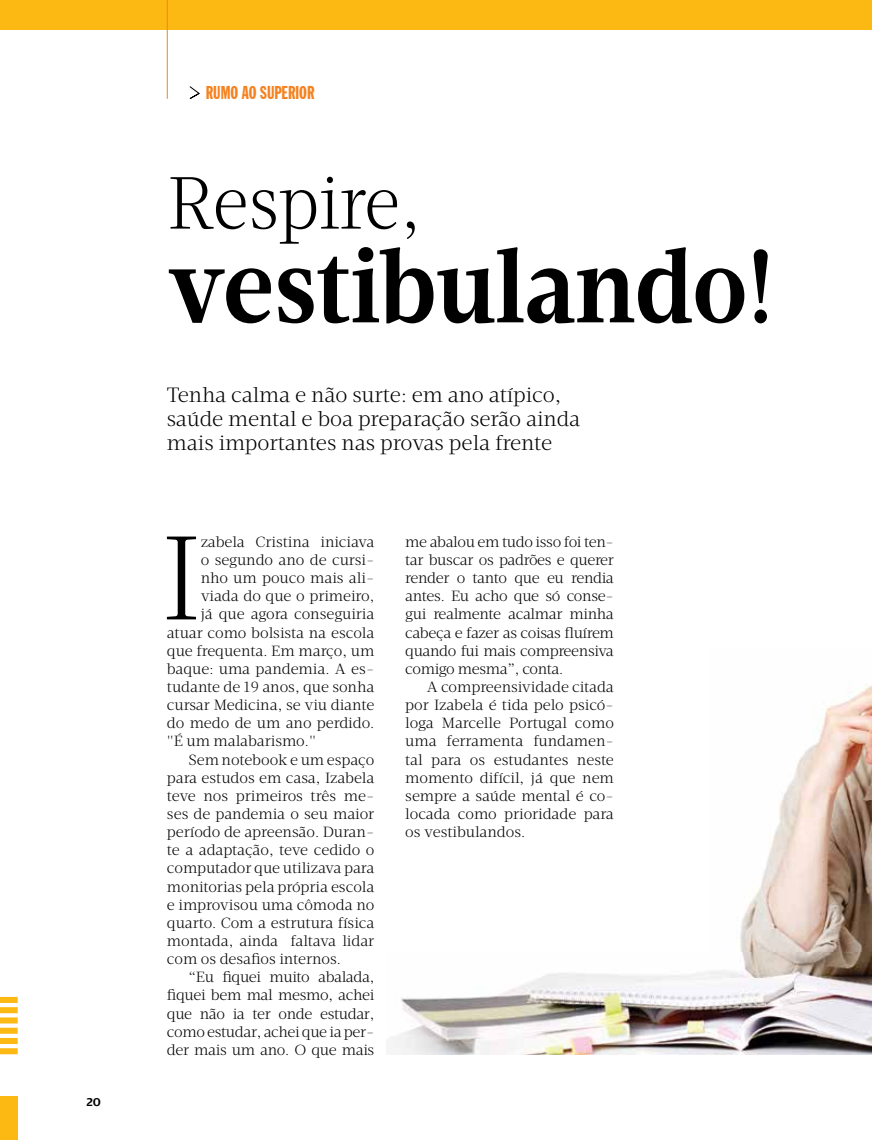
<style>
.page{position:relative;width:872px;height:1140px;background:#fff}
.page>*{position:absolute;margin:0;border:0;box-sizing:border-box;transform-origin:0 0}
.t1{font:300 121.8px "Velino Text";color:#000;scale:.91 1}
.t2{font:700 105.75px "Velino Text";letter-spacing:-.005em;color:#000;scale:.91 1}
.t3{font:300 75.6px "Velino Text";letter-spacing:-.01em;color:#000;scale:.91 1}
.t4{font:300 21.15px/24.2px "Velino Text";letter-spacing:-.005em;color:#000}
.t5{font:extra-condensed 18.15px "Franklin Gothic";color:#f58220}
.t6{font:300 15.15px/18.1px "Velino Text";letter-spacing:-.005em;color:#000;text-align:justify}
.t7{font:300 15.15px "Velino Text";letter-spacing:-.025em;color:#000}
.t8{font:500 12.15px "valearte";color:#000}
</style>
<div class="page">
<div style="left:0;top:1096px;width:18px;height:44px;background:#fdb913"></div>
<div style="left:0;top:1048px;width:18px;height:6px;background:#fdb913"></div>
<div style="left:0;top:1038px;width:18px;height:6px;background:#fdb913"></div>
<div style="left:0;top:1027px;width:18px;height:6px;background:#fdb913"></div>
<div style="left:0;top:1017px;width:18px;height:6px;background:#fdb913"></div>
<div style="left:0;top:1007px;width:18px;height:6px;background:#fdb913"></div>
<div style="left:0;top:997px;width:18px;height:6px;background:#fdb913"></div>
<div style="left:0;top:0;width:872px;height:30px;background:#fdb913"></div>
<img style="left:391px;top:684px;width:481px;height:370px">
<hr style="left:167px;top:0;width:1px;height:99px;background:#f58220">
<svg style="left:189px;top:86px;width:11px;height:13px"></svg>
<p class="t8" style="left:86px;top:1095px;width:16px">20</p>
<p class="t5" style="left:206px;top:83px;width:110px">RUMO AO SUPeRiOR</p>
<h3 class="t3" style="left:168px;top:158px;width:280px">Respire,</h3>
<h2 class="t2" style="left:168px;top:222px;width:667px">vestibulando!</h2>
<h3 class="t4" style="left:167px;top:383px;width:415px">Tenha calma e não surte: em ano atípico, saúde mental e boa preparação serão ainda mais importantes nas provas pela frente</h3>
<h1 class="t1" style="left:162px;top:505px;width:44px">I</h1>
<p class="t6" style="left:201px;top:533px;width:175px">zabela Cristina iniciava</p>
<p class="t6" style="left:201px;top:551px;width:175px">o segundo ano de cursi-</p>
<p class="t6" style="left:201px;top:569px;width:175px">nho um pouco mais ali-</p>
<p class="t6" style="left:201px;top:587px;width:175px">viada do que o primeiro,</p>
<p class="t6" style="left:201px;top:605px;width:175px">já que agora conseguiria</p>
<p class="t6" style="left:167px;top:623px;width:209px">atuar como bolsista na escola</p>
<p class="t6" style="left:167px;top:641px;width:209px">que frequenta. Em março, um</p>
<p class="t6" style="left:167px;top:659px;width:209px">baque: uma pandemia. A es-</p>
<p class="t6" style="left:167px;top:678px;width:209px">tudante de 19 anos, que sonha</p>
<p class="t6" style="left:167px;top:696px;width:209px">cursar Medicina, se viu diante</p>
<p class="t6" style="left:167px;top:714px;width:209px">do medo de um ano perdido.</p>
<p class="t6" style="left:167px;top:732px;width:151px">"É um malabarismo."</p>
<p class="t6" style="left:188px;top:750px;width:187px">Sem notebook e um espaço</p>
<p class="t6" style="left:167px;top:768px;width:209px">para estudos em casa, Izabela</p>
<p class="t6" style="left:167px;top:786px;width:209px">teve nos primeiros três me-</p>
<p class="t6" style="left:167px;top:805px;width:209px">ses de pandemia o seu maior</p>
<p class="t6" style="left:167px;top:823px;width:209px">período de apreensão. Duran-</p>
<p class="t6" style="left:167px;top:841px;width:209px">te a adaptação, teve cedido o</p>
<p class="t6" style="left:167px;top:859px;width:209px">computador que utilizava para</p>
<p class="t6" style="left:167px;top:877px;width:209px">monitorias pela própria escola</p>
<p class="t6" style="left:167px;top:895px;width:209px">e improvisou uma cômoda no</p>
<p class="t6" style="left:167px;top:913px;width:209px">quarto. Com a estrutura física</p>
<p class="t6" style="left:167px;top:931px;width:209px">montada, ainda faltava lidar</p>
<p class="t6" style="left:167px;top:950px;width:176px">com os desafios internos.</p>
<p class="t7" style="left:188px;top:968px;width:187px">“Eu fiquei muito abalada,</p>
<p class="t7" style="left:167px;top:986px;width:209px">fiquei bem mal mesmo, achei</p>
<p class="t7" style="left:167px;top:1004px;width:209px">que não ia ter onde estudar,</p>
<p class="t7" style="left:167px;top:1022px;width:209px">como estudar, achei que ia per-</p>
<p class="t7" style="left:167px;top:1040px;width:209px">der mais um ano. O que mais</p>
<p class="t6" style="left:405px;top:533px;width:210px">me abalou em tudo isso foi ten&shy;tar buscar os padrões e querer render o tanto que eu rendia antes. Eu acho que só conse&shy;gui realmente acalmar minha cabeça e fazer as coisas fluírem quando fui mais compreensiva comigo mesma”, conta.</p>
<p class="t6" style="left:405px;top:678px;width:210px;text-indent:22px">A compreensividade citada por Izabela é tida pelo psicó&shy;loga Marcelle Portugal como uma ferramenta fundamen&shy;tal para os estudantes neste momento difícil, já que nem sempre a saúde mental é co&shy;locada como prioridade para os vestibulandos.</p>
</div>
